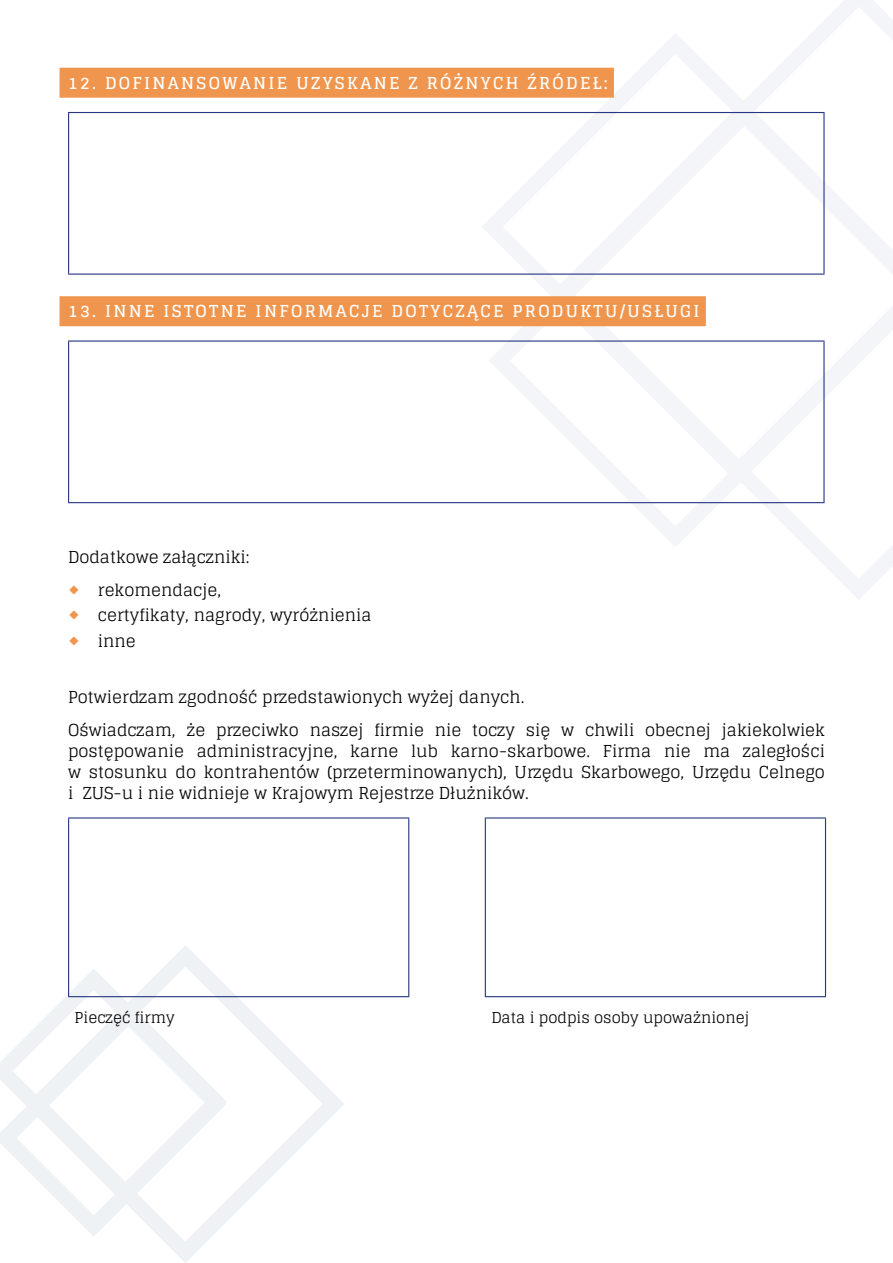
<style>
.page{position:relative;width:893px;height:1263px;background:#fff}
.page>*{position:absolute;margin:0;border:0;box-sizing:border-box;transform-origin:0 0}
.t1{font:16.5px/33px "Glegoo";color:#000}
.t2{font:700 16.5px "Glegoo";letter-spacing:.14em;color:#fff}
.t3{font:15px "Glegoo";color:#000}
</style>
<div class="page">
<svg style="left:818px;top:0;width:75px;height:599px"></svg>
<svg style="left:471px;top:22px;width:422px;height:305px"></svg>
<svg style="left:478px;top:94px;width:415px;height:464px"></svg>
<svg style="left:69px;top:934px;width:286px;height:329px"></svg>
<svg style="left:69px;top:958px;width:168px;height:36px"></svg>
<svg style="left:0;top:994px;width:237px;height:253px"></svg>
<div style="left:60px;top:68px;width:554px;height:30px;background:#f0954d"></div>
<div style="left:60px;top:296px;width:646px;height:30px;background:#f0954d"></div>
<hr style="left:68px;top:112px;width:757px;height:1px;background:#283583">
<hr style="left:68px;top:113px;width:1px;height:161px;background:#283583">
<hr style="left:823px;top:113px;width:2px;height:161px;background:#283583">
<hr style="left:68px;top:274px;width:757px;height:1px;background:#283583">
<hr style="left:68px;top:340px;width:757px;height:2px;background:#283583">
<hr style="left:68px;top:342px;width:1px;height:160px;background:#283583">
<hr style="left:823px;top:342px;width:2px;height:160px;background:#283583">
<hr style="left:68px;top:502px;width:757px;height:1px;background:#283583">
<hr style="left:68px;top:817px;width:341px;height:1px;background:#283583">
<hr style="left:68px;top:818px;width:1px;height:178px;background:#283583">
<hr style="left:408px;top:818px;width:1px;height:178px;background:#283583">
<hr style="left:68px;top:996px;width:341px;height:1px;background:#283583">
<hr style="left:485px;top:817px;width:341px;height:1px;background:#283583">
<hr style="left:485px;top:818px;width:1px;height:178px;background:#283583">
<hr style="left:825px;top:818px;width:1px;height:178px;background:#283583">
<hr style="left:485px;top:996px;width:341px;height:1px;background:#283583">
<p class="t2" style="left:68px;top:74px;width:541px">12. DOFINANSOWANIE UZYSKANE Z RÓŻNYCH ŹRÓDEŁ:</p>
<p class="t2" style="left:68px;top:302px;width:633px">13. INNE ISTOTNE INFORMACJE DOTYCZĄCE PRODUKTU/USŁUGI</p>
<p class="t1" style="left:68px;top:541px;width:183px;text-align:center">Dodatkowe załączniki: rekomendacje,</p>
<p class="t1" style="left:98px;top:603px;width:275px;line-height:25.2px">certyfikaty, nagrody, wyróżnienia inne</p>
<p class="t1" style="left:68px;top:681px;width:758px">Potwierdzam zgodność przedstawionych wyżej danych.<br>Oświadczam, że przeciwko naszej firmie nie toczy się w chwili obecnej jakiekolwiek</p>
<p class="t1" style="left:68px;top:741px;width:758px;line-height:21px;text-align:justify">postępowanie administracyjne, karne lub karno-skarbowe. Firma nie ma zaległości w stosunku do kontrahentów (przeterminowanych), Urzędu Skarbowego, Urzędu Celnego i ZUS-u i nie widnieje w Krajowym Rejestrze Dłużników.</p>
<p class="t3" style="left:75px;top:1009px;width:102px">Pieczęć firmy</p>
<p class="t3" style="left:491px;top:1009px;width:260px">Data i podpis osoby upoważnionej</p>
</div>
